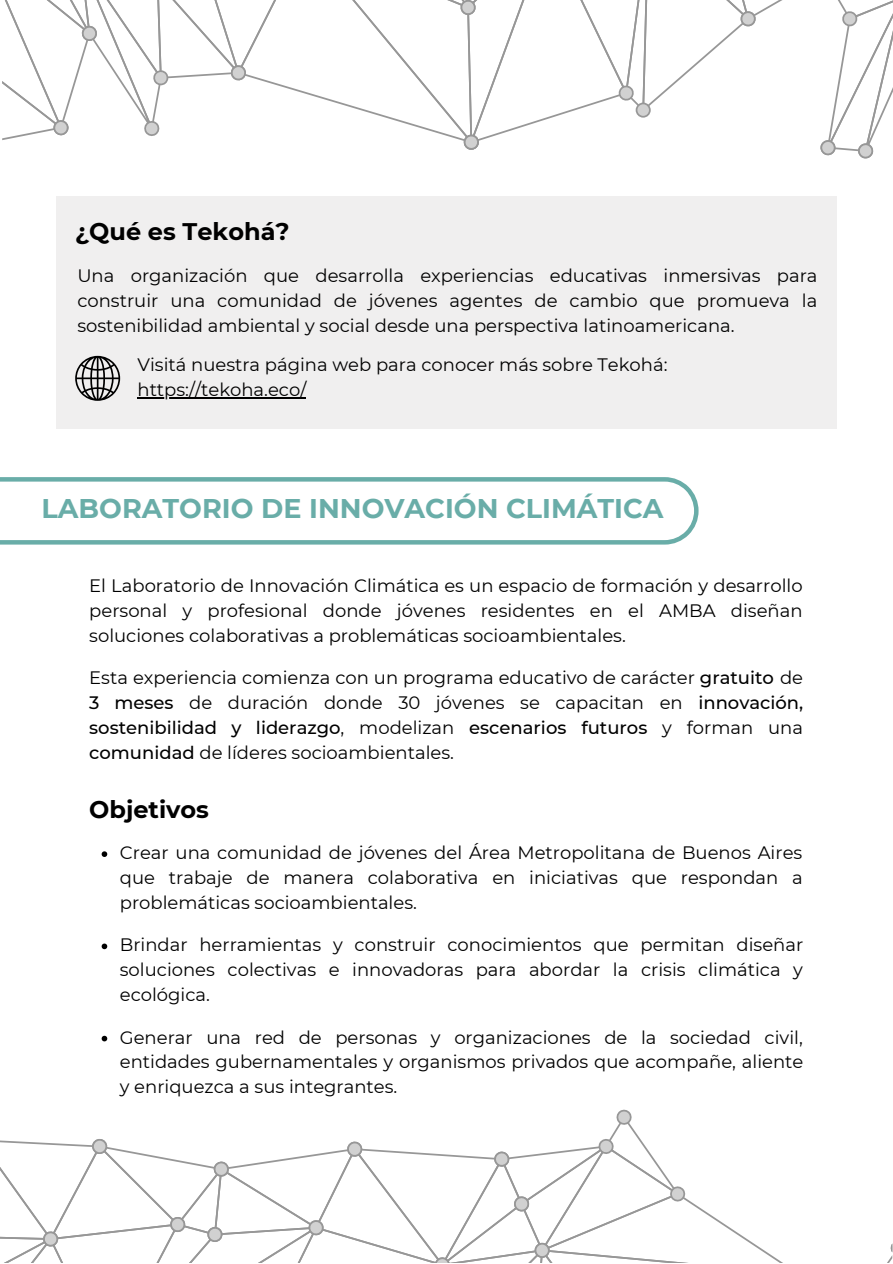
<style>
.page{position:relative;width:893px;height:1264px;background:#fff}
.page>*{position:absolute;margin:0;border:0;box-sizing:border-box;transform-origin:0 0}
.t1{font:700 27px "Montserrat";color:#69ada8}
.t2{font:700 24px "Montserrat";color:#000}
.t3{font:18px/24.8px "Montserrat";color:#000;text-align:justify}
.s1{font-weight:500}
</style>
<div class="page">
<svg style="left:2px;top:0;width:890px;height:159px"></svg>
<div style="left:56px;top:196px;width:780px;height:232px;background:#efeeee"></div>
<svg style="left:75px;top:356px;width:45px;height:45px"></svg>
<hr style="left:137px;top:397px;width:169px;height:1px;background:#000">
<svg style="left:0;top:477px;width:698px;height:67px"></svg>
<svg style="left:0;top:1109px;width:783px;height:154px"></svg>
<svg style="left:887px;top:1244px;width:5px;height:18px"></svg>
<svg style="left:102px;top:851px;width:5px;height:6px"></svg>
<svg style="left:102px;top:943px;width:5px;height:6px"></svg>
<svg style="left:102px;top:1035px;width:5px;height:6px"></svg>
<p class="t2" style="left:75px;top:216px;width:216px">¿Qué es Tekohá?</p>
<p class="t3" style="left:77px;top:263px;width:741px">Una organización que desarrolla experiencias educativas inmersivas para construir una comunidad de jóvenes agentes de cambio que promueva la sostenibilidad ambiental y social desde una perspectiva latinoamericana.</p>
<p class="t3" style="left:137px;top:352px;width:531px">Visitá nuestra página web para conocer más sobre Tekohá:</p>
<p class="t3" style="left:137px;top:377px;width:170px">https://tekoha.eco/</p>
<p class="t1" style="left:42px;top:492px;width:623px">LABORATORIO DE INNOVACIÓN CLIMÁTICA</p>
<p class="t3" style="left:89px;top:573px;width:714px">El Laboratorio de Innovación Climática es un espacio de formación y desarrollo personal y profesional donde jóvenes residentes en el AMBA diseñan soluciones colaborativas a problemáticas socioambientales.</p>
<p class="t3" style="left:89px;top:665px;width:715px">Esta experiencia comienza con un programa educativo de carácter <span class="s1">gratuito</span> de <span class="s1">3 meses</span> de duración donde 30 jóvenes se capacitan en <span class="s1">innovación, sostenibilidad y liderazgo</span>, modelizan <span class="s1">escenarios futuros</span> y forman una <span class="s1">comunidad</span> de líderes socioambientales.</p>
<p class="t2" style="left:89px;top:795px;width:121px">Objetivos</p>
<p class="t3" style="left:120px;top:840px;width:684px">Crear una comunidad de jóvenes del Área Metropolitana de Buenos Aires que trabaje de manera colaborativa en iniciativas que respondan a problemáticas socioambientales.</p>
<p class="t3" style="left:120px;top:932px;width:685px">Brindar herramientas y construir conocimientos que permitan diseñar soluciones colectivas e innovadoras para abordar la crisis climática y ecológica.</p>
<p class="t3" style="left:120px;top:1024px;width:685px">Generar una red de personas y organizaciones de la sociedad civil, entidades gubernamentales y organismos privados que acompañe, aliente y enriquezca a sus integrantes.</p>
</div>
